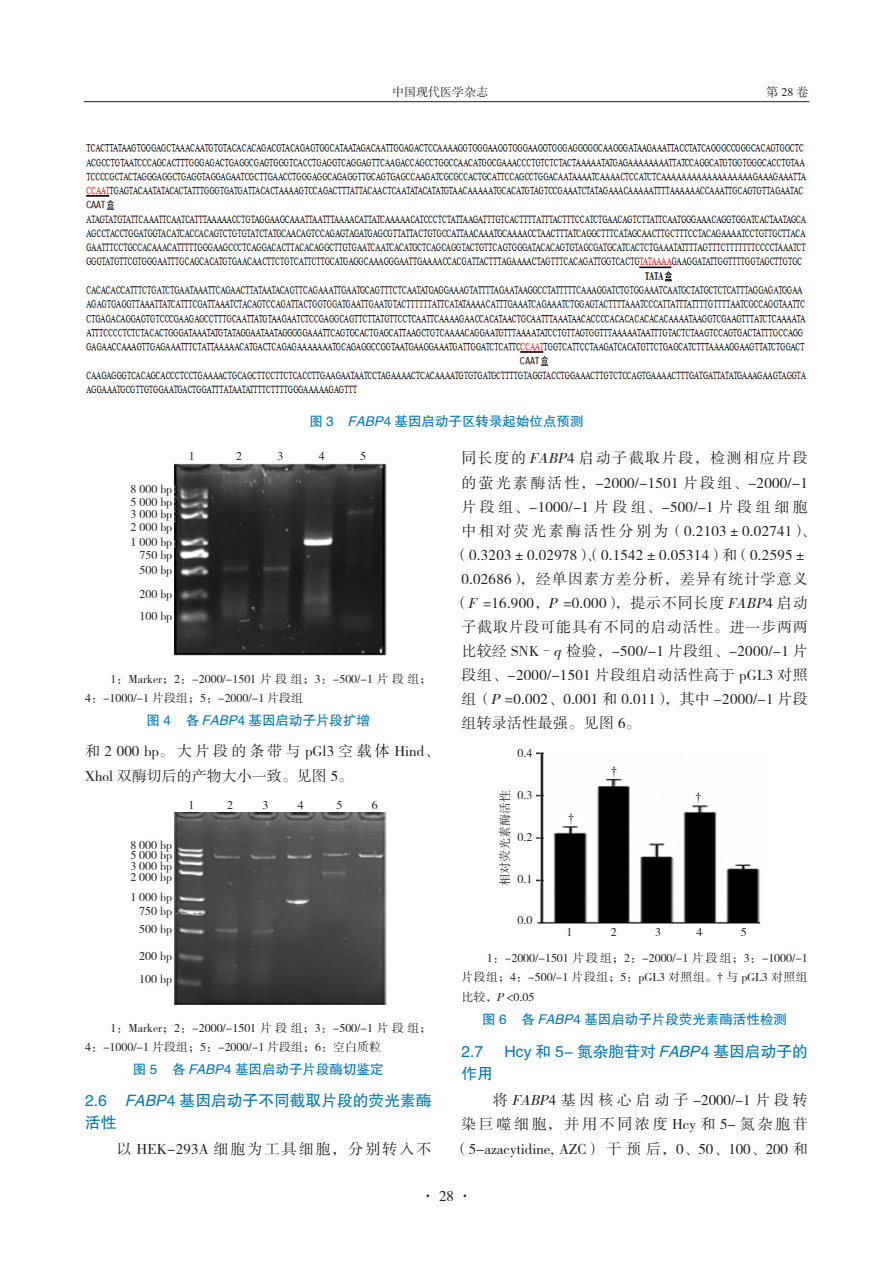
<style>
.page{position:relative;width:893px;height:1263px;background:#fff}
.page>*{position:absolute;margin:0;border:0;box-sizing:border-box;transform-origin:0 0}
._2标题{font:15.75px/22.5px "FZHTK GBK1 0";color:#0078b6}
.全文段路样式{font:15px "FZSSK GBK1 0";letter-spacing:.02em;color:#231f20}
.全文段路样式-2{font:15px/24.8px "FZSSK GBK1 0";letter-spacing:.175em;color:#231f20;text-align:right}
.全文段路样式-3{font:15px "FZSSK GBK1 0";letter-spacing:.055em;color:#231f20}
.全文段路样式-4{font:15px/24.8px "FZSSK GBK1 0";color:#231f20}
.全文段路样式-5{font:15px "FZSSK GBK1 0";letter-spacing:.165em;color:#231f20}
.全文段路样式-6{font:15px "FZSSK GBK1 0";letter-spacing:.045em;color:#231f20}
.全文段路样式-7{font:15px "FZSSK GBK1 0";letter-spacing:.24em;color:#231f20}
.全文段路样式-8{font:15px "FZSSK GBK1 0";letter-spacing:.075em;color:#231f20}
.全文段路样式-9{font:15px "FZSSK GBK1 0";letter-spacing:.105em;color:#231f20}
.全文段路样式-10{font:15px "FZSSK GBK1 0";letter-spacing:.14em;color:#231f20}
._4中文标题_1{font:13.5px "FZHTK GBK1 0";color:#0078b6}
.表注_正文{font:12px/19.5px "FZSSK GBK1 0";color:#231f20}
._4中文标题_1-2{font:12px "FZSSK GBK1 0";color:#231f20}
.表注_正文-2{font:12px "Times New Roman";color:#231f20}
.s1{font-style:italic}
.s2{font-family:"Times New Roman"}
</style>
<div class="page">
<hr style="left:84px;top:101px;width:725px;height:1px;background:#231f20">
<img style="left:85px;top:144px;width:722px;height:250px">
<img style="left:175px;top:464px;width:212px;height:191px">
<img style="left:175px;top:813px;width:212px;height:191px">
<img style="left:536px;top:753px;width:225px;height:170px">
<p class="表注_正文" style="left:392px;top:83px;width:97px">中国现代医学杂志</p>
<p class="表注_正文" style="left:766px;top:83px;width:43px">第28卷</p>
<p class="_4中文标题_1" style="left:309px;top:414px;width:276px">图 3 <span class="s1">FABP</span>4 基因启动子区转录起始位点预测</p>
<p class="_4中文标题_1-2" style="left:131px;top:483px;width:43px">8 000 bp</p>
<p class="_4中文标题_1-2" style="left:131px;top:495px;width:43px">5 000 bp</p>
<p class="_4中文标题_1-2" style="left:131px;top:508px;width:43px">3 000 bp</p>
<p class="_4中文标题_1-2" style="left:131px;top:520px;width:43px">2 000 bp</p>
<p class="_4中文标题_1-2" style="left:131px;top:536px;width:43px">1 000 bp</p>
<p class="_4中文标题_1-2" style="left:140px;top:549px;width:34px">750 bp</p>
<p class="_4中文标题_1-2" style="left:140px;top:564px;width:34px">500 bp</p>
<p class="_4中文标题_1-2" style="left:140px;top:588px;width:34px">200 bp</p>
<p class="_4中文标题_1-2" style="left:140px;top:610px;width:34px">100 bp</p>
<p class="_4中文标题_1-2" style="left:189px;top:450px;width:7px">1</p>
<p class="_4中文标题_1-2" style="left:236px;top:450px;width:7px">2</p>
<p class="_4中文标题_1-2" style="left:277px;top:450px;width:7px">3</p>
<p class="_4中文标题_1-2" style="left:319px;top:450px;width:7px">4</p>
<p class="_4中文标题_1-2" style="left:360px;top:450px;width:7px">5</p>
<p class="表注_正文" style="left:85px;top:670px;width:348px;text-indent:26px">1：Marker；2：-2000/-1501 片段组；3：-500/-1 片段组；<br>4：-1000/-1 片段组；5：-2000/-1 片段组</p>
<p class="_4中文标题_1" style="left:146px;top:713px;width:225px">图 4 各 <span class="s1">FABP</span>4 基因启动子片段扩增</p>
<p class="全文段路样式-4" style="left:85px;top:739px;width:356px">和2 000 bp。大片段的条带与pGl3空载体Hind、<br>Xhol 双酶切后的产物大小一致。见图 5。</p>
<p class="_4中文标题_1-2" style="left:130px;top:838px;width:43px">8 000 bp</p>
<p class="_4中文标题_1-2" style="left:130px;top:849px;width:43px">5 000 bp</p>
<p class="_4中文标题_1-2" style="left:130px;top:860px;width:43px">3 000 bp</p>
<p class="_4中文标题_1-2" style="left:130px;top:870px;width:43px">2 000 bp</p>
<p class="_4中文标题_1-2" style="left:130px;top:891px;width:43px">1 000 bp</p>
<p class="_4中文标题_1-2" style="left:139px;top:905px;width:34px">750 bp</p>
<p class="_4中文标题_1-2" style="left:139px;top:922px;width:34px">500 bp</p>
<p class="_4中文标题_1-2" style="left:139px;top:949px;width:34px">200 bp</p>
<p class="_4中文标题_1-2" style="left:139px;top:973px;width:34px">100 bp</p>
<p class="_4中文标题_1-2" style="left:189px;top:799px;width:7px">1</p>
<p class="_4中文标题_1-2" style="left:227px;top:799px;width:7px">2</p>
<p class="_4中文标题_1-2" style="left:262px;top:799px;width:7px">3</p>
<p class="_4中文标题_1-2" style="left:298px;top:799px;width:7px">4</p>
<p class="_4中文标题_1-2" style="left:336px;top:799px;width:7px">5</p>
<p class="_4中文标题_1-2" style="left:372px;top:799px;width:7px">6</p>
<p class="表注_正文" style="left:85px;top:1018px;width:348px;text-indent:26px">1：Marker；2：-2000/-1501 片段组；3：-500/-1 片段组；<br>4：-1000/-1 片段组；5：-2000/-1 片段组；6：空白质粒</p>
<p class="_4中文标题_1" style="left:133px;top:1062px;width:252px">图 5 各 <span class="s1">FABP</span>4 基因启动子片段酶切鉴定</p>
<p class="_2标题" style="left:85px;top:1089px;width:348px">2.6 <span class="s1">FABP</span>4 基因启动子不同截取片段的荧光素酶活性</p>
<p class="全文段路样式-10" style="left:117px;top:1141px;width:316px">以 HEK-293A 细胞为工具细胞，分别转入不</p>
<p class="全文段路样式-9" style="left:461px;top:450px;width:348px">同长度的<span class="s1">FABP</span>4 启动子截取片段，检测相应片段</p>
<p class="全文段路样式" style="left:461px;top:475px;width:348px">的萤光素酶活性，-2000/-1501 片段组、-2000/-1</p>
<p class="全文段路样式-7" style="left:461px;top:499px;width:348px">片段组、-1000/-1 片段组、-500/-1 片段组细胞</p>
<p class="全文段路样式-5" style="left:461px;top:523px;width:356px">中相对荧光素酶活性分别为（0.2103±0.02741）、</p>
<p class="全文段路样式" style="left:454px;top:547px;width:355px">（0.3203±0.02978）、（0.1542±0.05314）和（0.2595±</p>
<p class="全文段路样式-8" style="left:461px;top:571px;width:348px">0.02686），经单因素方差分析，差异有统计学意义</p>
<p class="全文段路样式-3" style="left:454px;top:595px;width:356px">（<span class="s1">F</span> =16.900，<span class="s1">P</span> =0.000），提示不同长度 <span class="s1">FABP</span>4 启动</p>
<p class="全文段路样式-3" style="left:461px;top:619px;width:348px">子截取片段可能具有不同的启动活性。进一步两两</p>
<p class="全文段路样式" style="left:461px;top:643px;width:348px">比较经 SNK–<span class="s1">q</span>检验，-500/-1 片段组、-2000/-1 片</p>
<p class="全文段路样式-6" style="left:461px;top:667px;width:348px">段组、-2000/-1501 片段组启动活性高于 pGL3 对照</p>
<p class="全文段路样式" style="left:461px;top:691px;width:348px">组（<span class="s1">P</span>=0.002、0.001 和 0.011），其中 -2000/-1 片段</p>
<p class="全文段路样式" style="left:461px;top:714px;width:181px">组转录活性最强。见图 6。</p>
<p class="_4中文标题_1-2" style="left:517px;top:747px;width:16px">0.4</p>
<p class="_4中文标题_1-2" style="left:517px;top:789px;width:16px">0.3</p>
<p class="_4中文标题_1-2" style="left:517px;top:830px;width:16px">0.2</p>
<p class="_4中文标题_1-2" style="left:517px;top:872px;width:16px">0.1</p>
<p class="_4中文标题_1-2" style="left:517px;top:914px;width:16px">0.0</p>
<p class="_4中文标题_1-2" style="left:499px;top:886px;width:97px;rotate:-90deg">相对荧光素酶活性</p>
<p class="表注_正文-2" style="left:568px;top:809px;width:7px">†</p>
<p class="表注_正文-2" style="left:611px;top:762px;width:7px">†</p>
<p class="表注_正文-2" style="left:695px;top:789px;width:7px">†</p>
<p class="_4中文标题_1-2" style="left:566px;top:925px;width:7px">1</p>
<p class="_4中文标题_1-2" style="left:611px;top:925px;width:7px">2</p>
<p class="_4中文标题_1-2" style="left:655px;top:925px;width:7px">3</p>
<p class="_4中文标题_1-2" style="left:696px;top:925px;width:7px">4</p>
<p class="_4中文标题_1-2" style="left:741px;top:925px;width:7px">5</p>
<p class="表注_正文" style="left:461px;top:949px;width:348px;text-align:justify;text-indent:26px">1：-2000/-1501 片段组；2：-2000/-1 片段组；3：-1000/-1片段组；4：-500/-1 片段组；5：pGL3 对照组。<span class="s2">†</span> 与 pGL3 对照组比较，<span class="s1">P</span>&lt;0.05</p>
<p class="_4中文标题_1" style="left:482px;top:1012px;width:306px">图 6 各 <span class="s1">FABP</span>4 基因启动子片段荧光素酶活性检测</p>
<p class="_2标题" style="left:461px;top:1040px;width:23px">2.7</p>
<p class="_2标题" style="left:505px;top:1040px;width:305px">Hcy 和 5- 氮杂胞苷对 <span class="s1">FABP</span>4 基因启动子的</p>
<p class="_2标题" style="left:461px;top:1063px;width:33px">作用</p>
<p class="全文段路样式-2" style="left:454px;top:1088px;width:356px">将<span class="s1">FABP</span>4基因核心启动子-2000/-1片段转<br>染巨噬细胞，并用不同浓度 Hcy 和 5- 氮杂胞苷（5-azacytidine, AZC）干预后，0、50、100、200 和</p>
<p class="全文段路样式" style="left:420px;top:1188px;width:54px">· 28 ·</p>
</div>
